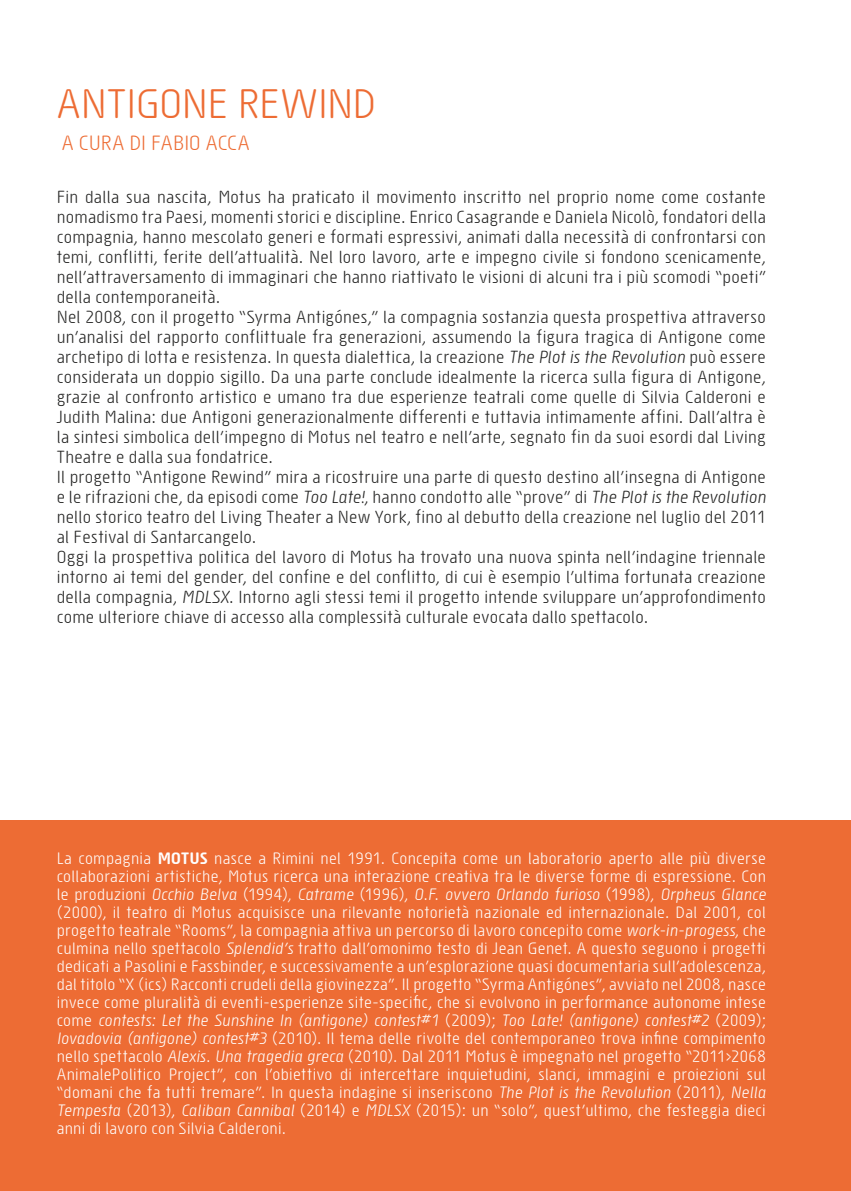
<style>
.page{position:relative;width:851px;height:1191px;background:#fff}
.page>*{position:absolute;margin:0;border:0;box-sizing:border-box;transform-origin:0 0}
.t1{font:40px "Sys";letter-spacing:-.01em;color:#ed6c34}
.t2{font:20px "Sys";color:#ed6c34}
.t3{font:17px/20px "Sys";letter-spacing:.015em;color:#222221}
.t4{font:16px/18px "Sys";letter-spacing:.02em;color:#fff;text-align:justify}
.s1{font-style:italic}
.s2{font-weight:700}
</style>
<div class="page">
<div style="left:0;top:821px;width:850px;height:370px;background:#ed6c34"></div>
<h1 class="t1" style="left:57px;top:77px;width:321px">ANTIGONE REWIND</h1>
<p class="t2" style="left:62px;top:130px;width:189px">A CURA DI FABIO ACCA</p>
<p class="t3" style="left:57px;top:186px;width:710px">Fin dalla sua nascita, Motus ha praticato il movimento inscritto nel proprio nome come costante nomadismo tra Paesi, momenti storici e discipline. Enrico Casagrande e Daniela Nicolò, fondatori della compagnia, hanno mescolato generi e formati espressivi, animati dalla necessità di confrontarsi con temi, conflitti, ferite dell’attualità. Nel loro lavoro, arte e impegno civile si fondono scenicamente, nell’attraversamento di immaginari che hanno riattivato le visioni di alcuni tra i più scomodi “poeti” della contemporaneità.<br>Nel 2008, con il progetto “Syrma Antigónes,” la compagnia sostanzia questa prospettiva attraverso un’analisi del rapporto conflittuale fra generazioni, assumendo la figura tragica di Antigone come archetipo di lotta e resistenza. In questa dialettica, la creazione <span class="s1">The Plot is the Revolution</span> può essere considerata un doppio sigillo. Da una parte conclude idealmente la ricerca sulla figura di Antigone, grazie al confronto artistico e umano tra due esperienze teatrali come quelle di Silvia Calderoni e Judith Malina: due Antigoni generazionalmente differenti e tuttavia intimamente affini. Dall’altra è la sintesi simbolica dell’impegno di Motus nel teatro e nell’arte, segnato fin da suoi esordi dal Living Theatre e dalla sua fondatrice.<br>Il progetto “Antigone Rewind” mira a ricostruire una parte di questo destino all’insegna di Antigone e le rifrazioni che, da episodi come <span class="s1">Too Late!</span>, hanno condotto alle “prove” di <span class="s1">The Plot is the Revolution </span>nello storico teatro del Living Theater a New York, fino al debutto della creazione nel luglio del 2011 al Festival di Santarcangelo.<br>Oggi la prospettiva politica del lavoro di Motus ha trovato una nuova spinta nell’indagine triennale intorno ai temi del gender, del confine e del conflitto, di cui è esempio l’ultima fortunata creazione della compagnia, <span class="s1">MDLSX</span>. Intorno agli stessi temi il progetto intende sviluppare un’approfondimento come ulteriore chiave di accesso alla complessità culturale evocata dallo spettacolo.</p>
<p class="t4" style="left:57px;top:849px;width:710px">La compagnia <span class="s2">MOTUS</span> nasce a Rimini nel 1991. Concepita come un laboratorio aperto alle più diverse collaborazioni artistiche, Motus ricerca una interazione creativa tra le diverse forme di espressione. Con le produzioni <span class="s1">Occhio Belva</span> (1994), <span class="s1">Catrame</span> (1996), <span class="s1">O.F. ovvero Orlando furioso</span> (1998), <span class="s1">Orpheus Glance </span>(2000), il teatro di Motus acquisisce una rilevante notorietà nazionale ed internazionale. Dal 2001, col progetto teatrale “Rooms”, la compagnia attiva un percorso di lavoro concepito come <span class="s1">work-in-progess</span>, che culmina nello spettacolo <span class="s1">Splendid’s</span> tratto dall’omonimo testo di Jean Genet. A questo seguono i progetti dedicati a Pasolini e Fassbinder, e successivamente a un’esplorazione quasi documentaria sull’adolescenza, dal titolo “X (ics) Racconti crudeli della giovinezza”. Il progetto “Syrma Antigónes”, avviato nel 2008, nasce invece come pluralità di eventi-esperienze site-specific, che si evolvono in performance autonome intese come <span class="s1">contests: Let the Sunshine In (antigone) contest#1</span> (2009); <span class="s1">Too Late! (antigone) contest#2</span> (2009); <span class="s1">Iovadovia (antigone) contest#3</span> (2010). Il tema delle rivolte del contemporaneo trova infine compimento nello spettacolo <span class="s1">Alexis. Una tragedia greca</span> (2010). Dal 2011 Motus è impegnato nel progetto “2011&gt;2068<br>AnimalePolitico Project”, con l’obiettivo di intercettare inquietudini, slanci, immagini e proiezioni sul “domani che fa tutti tremare”. In questa indagine si inseriscono <span class="s1">The Plot is the Revolution</span> (2011), <span class="s1">Nella Tempesta</span> (2013), <span class="s1">Caliban Cannibal</span> (2014) e <span class="s1">MDLSX</span> (2015): un “solo”, quest’ultimo, che festeggia dieci anni di lavoro con Silvia Calderoni.</p>
</div>
